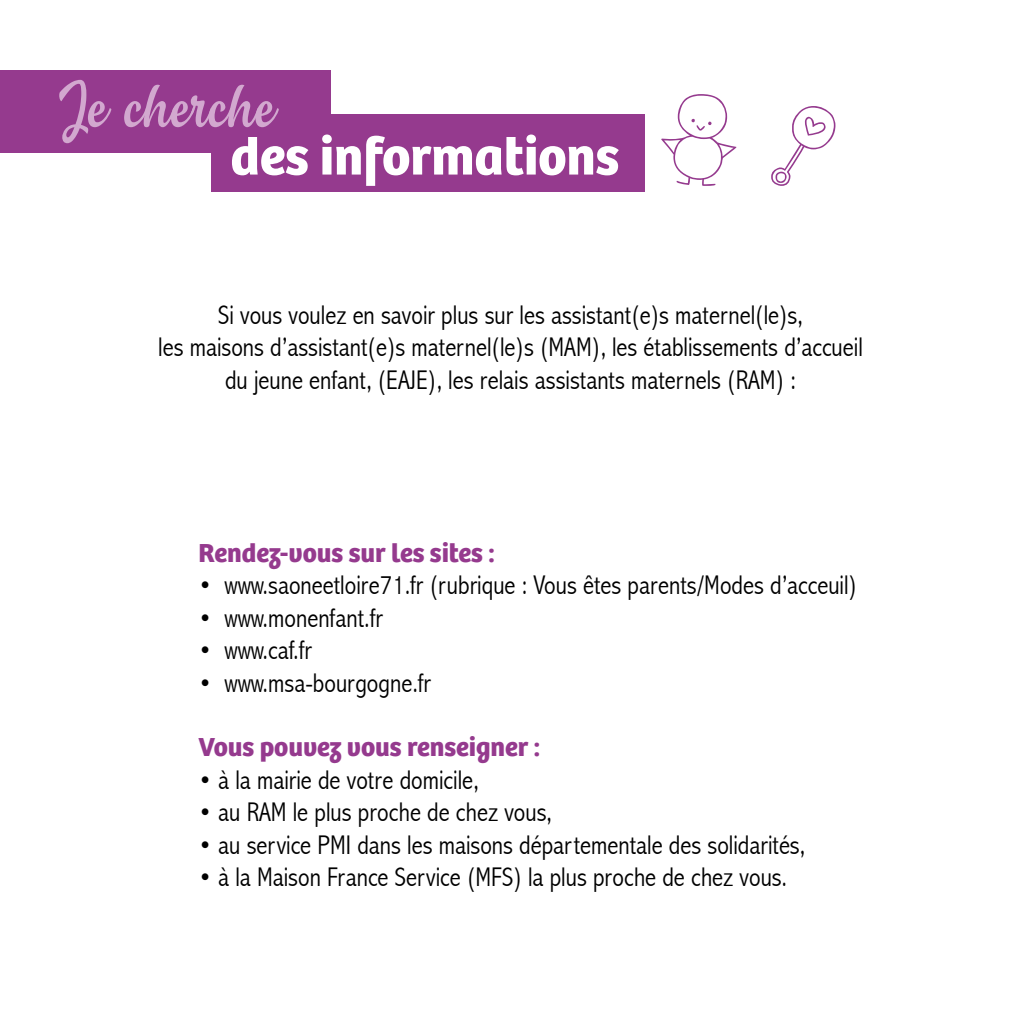
<style>
.page{position:relative;width:1021px;height:1021px;background:#fff}
.page>*{position:absolute;margin:0;border:0;box-sizing:border-box;transform-origin:0 0}
.t1{font:117.45px "MTF Itty Bitty Baby";color:#953a8e}
.t2{font:67.5px "Catalunyademo";color:#d2a8cf}
.t3{font:700 54px "Bree";color:#fff}
.t4{font:300 condensed 27px/32.4px "Abadi";color:#000;text-align:center}
.t5{font:700 27px "Bree";color:#953a8e}
</style>
<div class="page">
<hr style="left:1020px;top:70px;width:1px;height:83px;background:#953a8e">
<div style="left:0;top:70px;width:330px;height:83px;background:#953a8e"></div>
<div style="left:211px;top:114px;width:433px;height:77px;background:#953a8e"></div>
<h2 class="t2" style="left:59px;top:77px;width:219px">Je cherche</h2>
<h3 class="t3" style="left:230px;top:124px;width:390px">des informations</h3>
<h1 class="t1" style="left:658px;top:77px;width:181px">l q</h1>
<p class="t4" style="left:158px;top:298px;width:706px">Si vous voulez en savoir plus sur les assistant(e)s maternel(le)s,<br>les maisons d’assistant(e)s maternel(le)s (MAM), les établissements d’accueil du jeune enfant, (EAJE), les relais assistants maternels (RAM) :</p>
<p class="t5" style="left:198px;top:536px;width:297px">Rendez-vous sur les sites :</p>
<p class="t4" style="left:198px;top:569px;width:660px">• www.saoneetloire71.fr (rubrique : Vous êtes parents/Modes d’acceuil)</p>
<p class="t4" style="left:198px;top:601px;width:186px">• www.monenfant.fr</p>
<p class="t4" style="left:198px;top:634px;width:115px">• www.caf.fr</p>
<p class="t4" style="left:198px;top:666px;width:234px">• www.msa-bourgogne.fr</p>
<p class="t5" style="left:198px;top:731px;width:343px">Vous pouvez vous renseigner :</p>
<p class="t4" style="left:198px;top:763px;width:282px">• à la mairie de votre domicile,</p>
<p class="t4" style="left:198px;top:796px;width:355px">• au RAM le plus proche de chez vous,</p>
<p class="t4" style="left:198px;top:828px;width:608px">• au service PMI dans les maisons départementale des solidarités,</p>
<p class="t4" style="left:198px;top:860px;width:590px">• à la Maison France Service (MFS) la plus proche de chez vous.</p>
</div>
